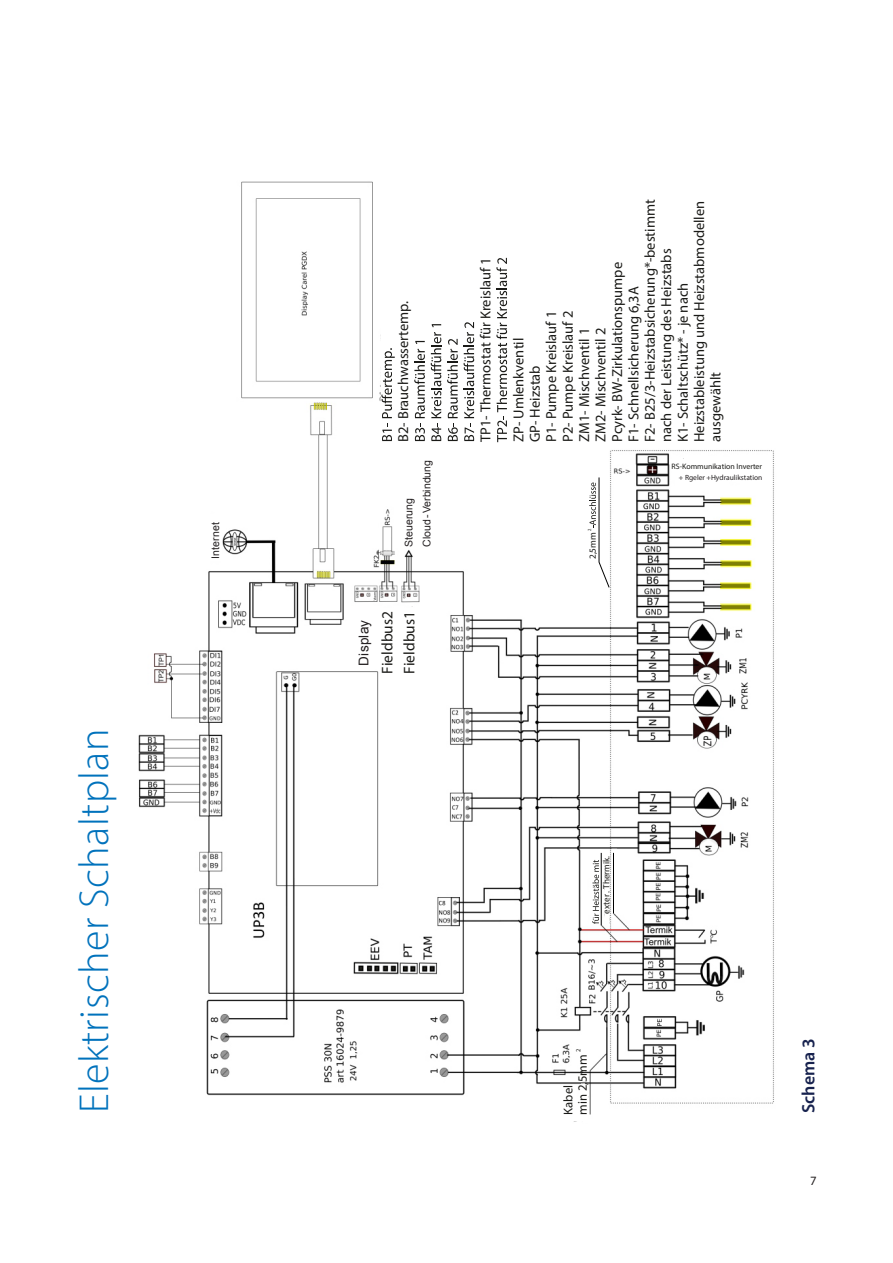
<style>
.page{position:relative;width:893px;height:1263px;background:#fff}
.page>*{position:absolute;margin:0;border:0;box-sizing:border-box;transform-origin:0 0}
.t1{font:300 42px "Myriad Pro";letter-spacing:.01em;color:#0072bc}
.t2{font:600 18px "Myriad Pro";color:#17224e}
.t3{font:15.45px/23.9px "Myriad Pro";color:#1a1a17;text-align:center}
.t4{font:14.55px/16.5px "Myriad Pro";color:#1a1a17}
.t5{font:13.5px "Arial";letter-spacing:.02em;color:#231f20}
.t6{font:12.75px "Myriad Pro";color:#1a1a17}
.t7{font:12.75px "Myriad Pro";color:#231f20}
.t8{font:10.5px/18px "Arial";color:#231f20}
.t9{font:10.5px "Arial";letter-spacing:.02em;color:#231f20}
.t10{font:9.3px "Myriad Pro";color:#1a1a17}
.t11{font:9.15px "Myriad Pro";color:#1a1a17}
.t12{font:7.8px "Myriad Pro";color:#1a1a17}
.t13{font:7.5px "Myriad Pro";color:#231f20}
.t14{font:6.3px "Myriad Pro";color:#1a1a17}
.t15{font:4.65px "Myriad Pro";color:#1a1a17}
</style>
<div class="page">
<img style="left:138px;top:181px;width:636px;height:941px">
<svg style="left:589px;top:477px;width:21px;height:111px"></svg>
<svg style="left:381px;top:348px;width:14px;height:93px"></svg>
<svg style="left:414px;top:341px;width:11px;height:100px"></svg>
<svg style="left:431px;top:324px;width:10px;height:117px"></svg>
<svg style="left:447px;top:339px;width:11px;height:102px"></svg>
<svg style="left:464px;top:322px;width:10px;height:119px"></svg>
<svg style="left:496px;top:258px;width:11px;height:184px"></svg>
<div style="left:356px;top:607px;width:65px;height:43px;background:#fff"></div>
<svg style="left:592px;top:860px;width:7px;height:64px"></svg>
<hr style="left:601px;top:853px;width:1px;height:72px;background:#000">
<hr style="left:613px;top:853px;width:1px;height:60px;background:#000">
<div style="left:210px;top:515px;width:12px;height:46px;background:#fff"></div>
<div style="left:357px;top:614px;width:15px;height:49px;background:#fff"></div>
<h1 class="t1" style="left:69px;top:1113px;width:386px;rotate:-90deg">Elektrischer Schaltplan</h1>
<p class="t9" style="left:209px;top:559px;width:39px;rotate:-90deg">Internet</p>
<p class="t4" style="left:395px;top:442px;width:143px;rotate:-90deg">B2- Brauchwassertemp.</p>
<p class="t8" style="left:400px;top:547px;width:88px;rotate:-90deg">Steuerung<br>Cloud-Verbindung</p>
<p class="t3" style="left:351px;top:674px;width:64px;rotate:-90deg">display<br>Fieldbus2</p>
<p class="t5" style="left:355px;top:666px;width:47px;rotate:-90deg">Display</p>
<p class="t3" style="left:397px;top:674px;width:64px;rotate:-90deg">Fieldbus1</p>
<p class="t4" style="left:477px;top:442px;width:187px;rotate:-90deg">TP1- Thermostat für Kreislauf 1</p>
<p class="t4" style="left:510px;top:442px;width:244px;rotate:-90deg">ZP- Umlenkventil<br>GP- Heizstab<br>P1- Pumpe Kreislauf 1<br>P2- Pumpe Kreislauf 2<br>ZM1- Mischventil 1<br>ZM2- Mischventil 2<br>Pcyrk- BW-Zirkulationspumpe<br>F1- Schnellsicherung 6,3A<br>F2- B25/3-Heizstabsicherung*-bestimmt nach der Leistung des Heizstabs<br>K1- Schaltschütz* - je nach<br>Heizstableistung und Heizstabmodellen ausgewählt</p>
<p class="t12" style="left:672px;top:461px;width:92px">RS-Kommunikation Inverter</p>
<p class="t15" style="left:587px;top:531px;width:4px;rotate:-90deg">2</p>
<p class="t10" style="left:587px;top:559px;width:28px;rotate:-90deg">2,5mm</p>
<p class="t13" style="left:679px;top:473px;width:85px">+ Rgeler +Hydraulikstation</p>
<p class="t11" style="left:601px;top:913px;width:59px;rotate:-90deg">exter. Thermik.</p>
<p class="t14" style="left:575px;top:1052px;width:5px;rotate:-90deg">2</p>
<p class="t6" style="left:575px;top:1114px;width:62px;rotate:-90deg">min 2,5mm</p>
<p class="t6" style="left:560px;top:1114px;width:31px;rotate:-90deg">Kabel</p>
<p class="t2" style="left:797px;top:1113px;width:76px;rotate:-90deg">Schema 3</p>
<p class="t7" style="left:810px;top:1173px;width:8px">7</p>
</div>
